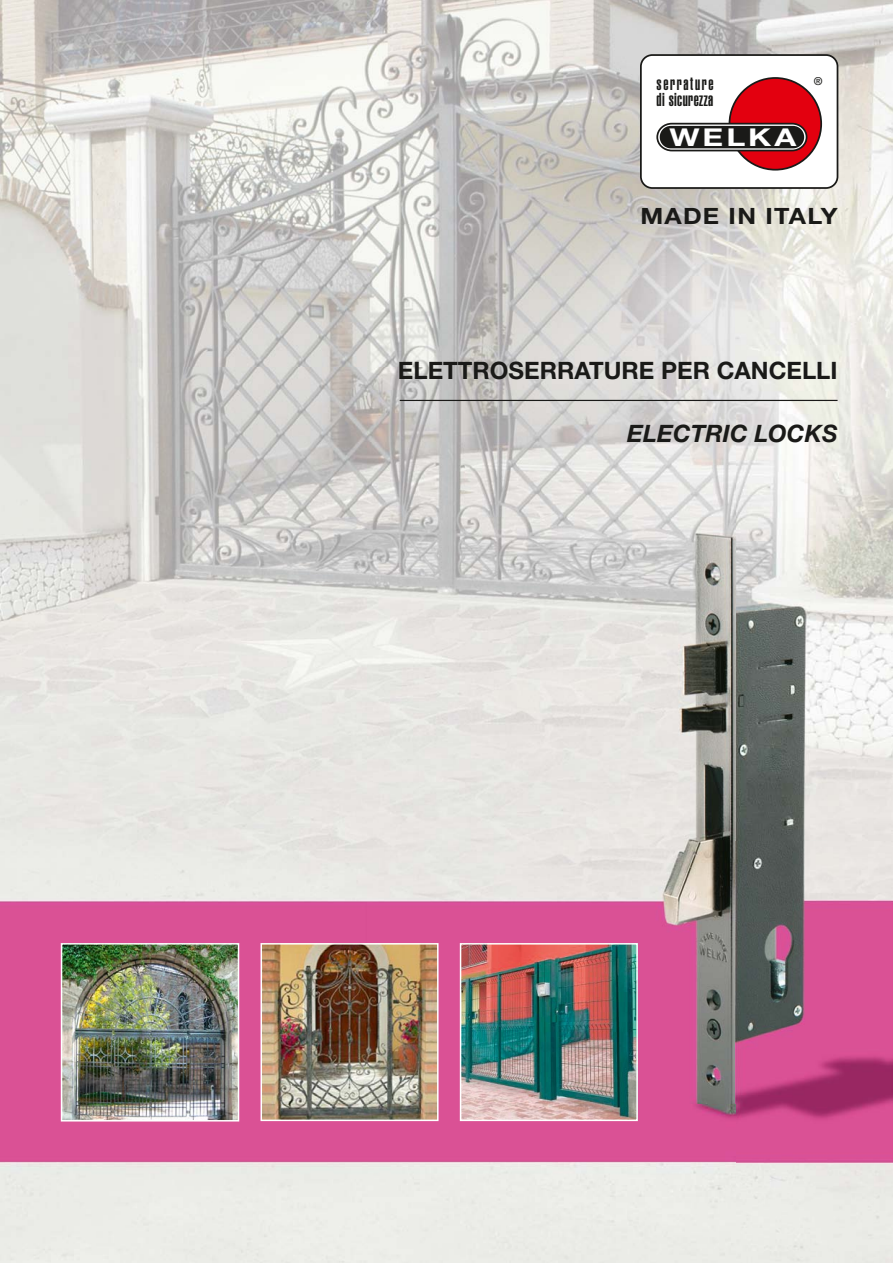
<style>
.page{position:relative;width:893px;height:1263px;background:#fff}
.page>*{position:absolute;margin:0;border:0;box-sizing:border-box;transform-origin:0 0}
.t1{font:700 24.6px "Helvetica Neue";letter-spacing:.095em;color:#fff;scale:1.3 1}
.t2{font:700 24px "Helvetica Neue";color:#1a1a18}
.t3{font:italic 700 24px "Helvetica Neue";color:#1a1a18}
.t4{font:700 22.5px "Helvetica Neue";letter-spacing:.05em;color:#1a1a18;scale:1.12 1}
.t5{font:900 extra-condensed 18.45px/15.8px "Helvetica";letter-spacing:.02em;color:#1a1a18}
.t6{font:500 10.95px "Helvetica Neue";color:#1a1a18}
</style>
<div class="page">
<img style="left:0;top:0;width:893px;height:1263px">
<div style="left:641px;top:55px;width:196px;height:133px;background:#fff;border-radius:11px"></div>
<div style="left:640px;top:54px;width:198px;height:135px;border:2px solid #1a1a18;border-radius:11px"></div>
<div style="left:729px;top:78px;width:92px;height:92px;background:#e3000f;border-radius:50%"></div>
<div style="left:729px;top:77px;width:93px;height:94px;border:2px solid #1a1a18;border-radius:50%"></div>
<svg style="left:656px;top:122px;width:152px;height:30px"></svg>
<div style="left:660px;top:126px;width:144px;height:22px;background:#1a1a18;border-radius:11px"></div>
<hr style="left:400px;top:400px;width:437px;height:1px;background:#1a1a18">
<img style="left:264px;top:946px;width:172px;height:172px">
<div style="left:261px;top:943px;width:178px;height:178px;border:2px solid #fff"></div>
<img style="left:463px;top:946px;width:172px;height:172px">
<div style="left:460px;top:943px;width:178px;height:178px;border:2px solid #fff"></div>
<img style="left:64px;top:946px;width:172px;height:172px">
<div style="left:61px;top:943px;width:178px;height:178px;border:2px solid #fff"></div>
<p class="t5" style="left:657px;top:75px;width:58px">serrature di sicurezza</p>
<p class="t1" style="left:669px;top:122px;width:99px">WELKA</p>
<p class="t6" style="left:814px;top:74px;width:10px">®</p>
<p class="t4" style="left:640px;top:203px;width:178px">MADE IN ITALY</p>
<p class="t2" style="left:398px;top:355px;width:441px">ELETTROSERRATURE PER CANCELLI</p>
<p class="t3" style="left:627px;top:418px;width:209px">ELECTRIC LOCKS</p>
</div>
